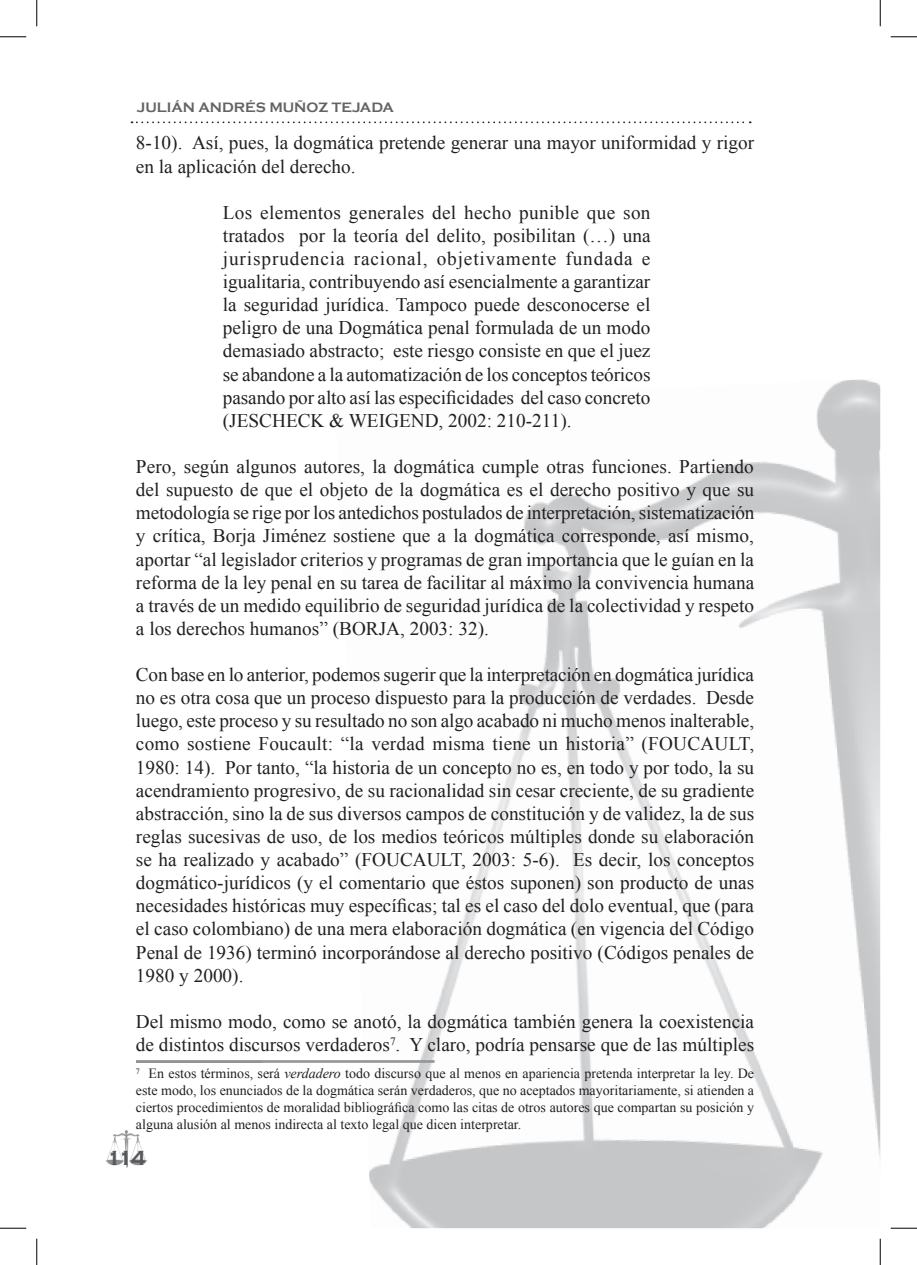
<style>
.page{position:relative;width:917px;height:1265px;background:#fff}
.page>*{position:absolute;margin:0;border:0;box-sizing:border-box;transform-origin:0 0}
.t1{font:700 21px "Copperplate Gothic";color:#57585a}
.t2{font:19.25px/23.1px "Times New Roman";color:#231f20;text-align:justify}
.t3{font:14px/16.8px "Times New Roman";color:#231f20;text-align:justify}
.t4{font:700 14px "Copperplate Gothic";color:#636366}
.s1{font-style:italic}
</style>
<div class="page">
<img style="left:498px;top:462px;width:261px;height:345px">
<img style="left:759px;top:379px;width:121px;height:818px">
<img style="left:353px;top:807px;width:443px;height:420px">
<svg style="left:132px;top:121px;width:619px;height:2px"></svg>
<img style="left:107px;top:1130px;width:40px;height:37px">
<hr style="left:136px;top:1059px;width:299px;height:3px;background:#939598">
<svg style="left:0;top:36px;width:26px;height:1px"></svg>
<svg style="left:891px;top:36px;width:26px;height:1px"></svg>
<svg style="left:0;top:1227px;width:26px;height:1px"></svg>
<svg style="left:891px;top:1227px;width:26px;height:1px"></svg>
<svg style="left:36px;top:0;width:1px;height:26px"></svg>
<svg style="left:36px;top:1238px;width:1px;height:26px"></svg>
<svg style="left:880px;top:0;width:1px;height:26px"></svg>
<svg style="left:880px;top:1238px;width:1px;height:26px"></svg>
<p class="t4" style="left:137px;top:100px;width:258px">JULIÁN ANDRÉS MUÑOZ TEJADA</p>
<p class="t2" style="left:136px;top:131px;width:620px">8-10). Así, pues, la dogmática pretende generar una mayor uniformidad y rigor en la aplicación del derecho.</p>
<p class="t2" style="left:223px;top:200px;width:429px">Los elementos generales del hecho punible que son tratados por la teoría del delito, posibilitan (…) una jurisprudencia racional, objetivamente fundada e igualitaria, contribuyendo así esencialmente a garantizar la seguridad jurídica. Tampoco puede desconocerse el peligro de una Dogmática penal formulada de un modo demasiado abstracto; este riesgo consiste en que el juez se abandone a la automatización de los conceptos teóricos pasando por alto así las especificidades del caso concreto (JESCHECK &amp; WEIGEND, 2002: 210-211).</p>
<p class="t2" style="left:136px;top:454px;width:620px">Pero, según algunos autores, la dogmática cumple otras funciones. Partiendo del supuesto de que el objeto de la dogmática es el derecho positivo y que su metodología se rige por los antedichos postulados de interpretación, sistematización y crítica, Borja Jiménez sostiene que a la dogmática corresponde, así mismo, aportar “al legislador criterios y programas de gran importancia que le guían en la reforma de la ley penal en su tarea de facilitar al máximo la convivencia humana a través de un medido equilibrio de seguridad jurídica de la colectividad y respeto a los derechos humanos” (BORJA, 2003: 32).</p>
<p class="t2" style="left:136px;top:662px;width:620px">Con base en lo anterior, podemos sugerir que la interpretación en dogmática jurídica no es otra cosa que un proceso dispuesto para la producción de verdades. Desde luego, este proceso y su resultado no son algo acabado ni mucho menos inalterable, como sostiene Foucault: “la verdad misma tiene un historia” (FOUCAULT, 1980: 14). Por tanto, “la historia de un concepto no es, en todo y por todo, la su acendramiento progresivo, de su racionalidad sin cesar creciente, de su gradiente abstracción, sino la de sus diversos campos de constitución y de validez, la de sus reglas sucesivas de uso, de los medios teóricos múltiples donde su elaboración se ha realizado y acabado” (FOUCAULT, 2003: 5-6). Es decir, los conceptos dogmático-jurídicos (y el comentario que éstos suponen) son producto de unas necesidades históricas muy específicas; tal es el caso del dolo eventual, que (para el caso colombiano) de una mera elaboración dogmática (en vigencia del Código Penal de 1936) terminó incorporándose al derecho positivo (Códigos penales de 1980 y 2000).</p>
<p class="t2" style="left:136px;top:1009px;width:620px">Del mismo modo, como se anotó, la dogmática también genera la coexistencia de distintos discursos verdaderos<sup>7</sup>. Y claro, podría pensarse que de las múltiples</p>
<p class="t3" style="left:136px;top:1064px;width:620px"><sup>7</sup> En estos términos, será <span class="s1">verdadero</span> todo discurso que al menos en apariencia pretenda interpretar la ley. De este modo, los enunciados de la dogmática serán verdaderos, que no aceptados mayoritariamente, si atienden a ciertos procedimientos de moralidad bibliográfica como las citas de otros autores que compartan su posición y alguna alusión al menos indirecta al texto legal que dicen interpretar.</p>
<p class="t1" style="left:106px;top:1146px;width:41px">114</p>
</div>
